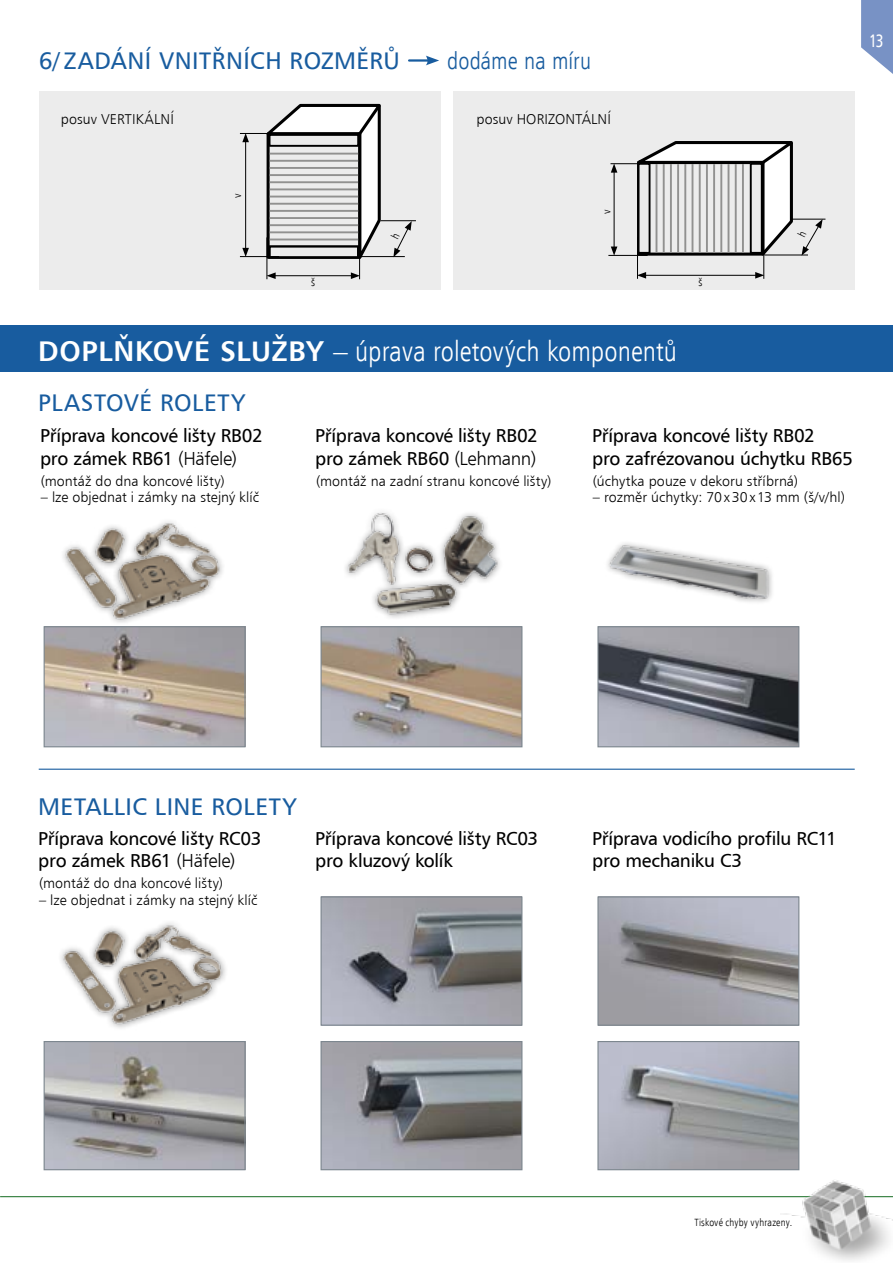
<style>
.page{position:relative;width:893px;height:1263px;background:#fff}
.page>*{position:absolute;margin:0;border:0;box-sizing:border-box;transform-origin:0 0}
.t1{font:28.5px "Humanist 777 AT Light Condensed B";letter-spacing:.005em;color:#fff}
.t2{font:24px "Humanist 777 AT Roman B";letter-spacing:.02em;color:#185c9f}
.t3{font:24px "Humanist 777 AT Light Condensed B";letter-spacing:.005em;color:#185c9f}
.t4{font:18.75px/22.5px "Humanist 777 AT Roman B";letter-spacing:-.015em;color:#000}
.t5{font:18px "Humanist 777 AT Roman Condensed B";color:#fff;scale:.9 1}
.t6{font:14.25px "Humanist 777 AT Light B";letter-spacing:.005em;color:#000}
.t7{font:11.25px "Humanist 777 AT Light Condensed B";color:#000}
.t8{font:10.5px "Humanist 777 AT Light Condensed B";letter-spacing:.015em;color:#000}
.s1{font-family:"Humanist 777 AT Bold B"}
.s2{font-family:"Humanist 777 AT Light B"}
</style>
<div class="page">
<div style="left:0;top:325px;width:893px;height:47px;background:#185c9f"></div>
<hr style="left:39px;top:769px;width:816px;height:1px;background:#185c9f">
<img style="left:46px;top:628px;width:198px;height:117px">
<div style="left:44px;top:626px;width:202px;height:121px;border:1px solid #7d878f"></div>
<img style="left:63px;top:521px;width:160px;height:101px">
<img style="left:322px;top:628px;width:198px;height:117px">
<div style="left:320px;top:626px;width:202px;height:121px;border:1px solid #7d878f"></div>
<img style="left:599px;top:628px;width:198px;height:117px">
<div style="left:597px;top:626px;width:202px;height:121px;border:1px solid #7d878f"></div>
<img style="left:343px;top:512px;width:157px;height:119px">
<img style="left:607px;top:543px;width:165px;height:59px">
<img style="left:322px;top:898px;width:198px;height:126px">
<div style="left:320px;top:896px;width:202px;height:130px;border:1px solid #7d878f"></div>
<img style="left:599px;top:898px;width:198px;height:126px">
<div style="left:597px;top:896px;width:202px;height:130px;border:1px solid #7d878f"></div>
<img style="left:322px;top:1043px;width:198px;height:125px">
<div style="left:320px;top:1041px;width:202px;height:129px;border:1px solid #7d878f"></div>
<img style="left:599px;top:1043px;width:198px;height:125px">
<div style="left:597px;top:1041px;width:202px;height:129px;border:1px solid #7d878f"></div>
<img style="left:46px;top:1043px;width:198px;height:125px">
<div style="left:44px;top:1041px;width:202px;height:129px;border:1px solid #7d878f"></div>
<img style="left:60px;top:922px;width:166px;height:105px">
<hr style="left:409px;top:59px;width:21px;height:3px;background:#185c9f">
<svg style="left:426px;top:56px;width:13px;height:9px"></svg>
<div style="left:39px;top:91px;width:402px;height:199px;background:#ececec"></div>
<div style="left:453px;top:91px;width:402px;height:199px;background:#ececec"></div>
<hr style="left:381px;top:220px;width:35px;height:1px;background:#000">
<svg style="left:260px;top:103px;width:125px;height:176px"></svg>
<hr style="left:245px;top:140px;width:1px;height:110px;background:#000">
<svg style="left:242px;top:248px;width:7px;height:8px"></svg>
<svg style="left:242px;top:134px;width:7px;height:8px"></svg>
<hr style="left:361px;top:256px;width:44px;height:1px;background:#000">
<hr style="left:240px;top:256px;width:39px;height:1px;background:#000">
<hr style="left:240px;top:133px;width:39px;height:1px;background:#000">
<hr style="left:267px;top:237px;width:1px;height:42px;background:#000">
<hr style="left:359px;top:237px;width:1px;height:42px;background:#000">
<hr style="left:790px;top:219px;width:35px;height:1px;background:#000">
<hr style="left:644px;top:275px;width:114px;height:1px;background:#000">
<svg style="left:638px;top:272px;width:8px;height:7px"></svg>
<svg style="left:755px;top:272px;width:8px;height:7px"></svg>
<hr style="left:614px;top:170px;width:1px;height:79px;background:#000">
<svg style="left:611px;top:247px;width:6px;height:8px"></svg>
<svg style="left:611px;top:164px;width:6px;height:9px"></svg>
<hr style="left:608px;top:255px;width:40px;height:1px;background:#000">
<hr style="left:610px;top:163px;width:40px;height:1px;background:#000">
<hr style="left:637px;top:237px;width:1px;height:42px;background:#000">
<hr style="left:763px;top:237px;width:1px;height:42px;background:#000">
<svg style="left:861px;top:0;width:32px;height:74px"></svg>
<hr style="left:0;top:1196px;width:893px;height:1px;background:#2f7c3a">
<img style="left:781px;top:1180px;width:112px;height:81px">
<svg style="left:391px;top:221px;width:21px;height:36px"></svg>
<svg style="left:626px;top:141px;width:197px;height:121px"></svg>
<p class="t2" style="left:39px;top:46px;width:363px">6/ ZADÁNÍ VNITŘNÍCH ROZMĚRŮ</p>
<p class="t3" style="left:447px;top:46px;width:146px">dodáme na míru</p>
<p class="t6" style="left:61px;top:111px;width:114px">posuv VERTIKÁLNÍ</p>
<p class="t6" style="left:477px;top:111px;width:136px">posuv HORIZONTÁLNÍ</p>
<p class="t5" style="left:869px;top:29px;width:18px">13</p>
<p class="t7" style="left:230px;top:198px;width:6px;rotate:-90deg">v</p>
<p class="t7" style="left:600px;top:214px;width:6px;rotate:-90deg">v</p>
<p class="t7" style="left:311px;top:275px;width:5px">š</p>
<h1 class="t1" style="left:38px;top:334px;width:640px"><span class="s1">DOPLŇKOVÉ SLUŽBY</span> – úprava roletových komponentů</h1>
<p class="t2" style="left:38px;top:387px;width:208px">PLASTOVÉ ROLETY</p>
<p class="t7" style="left:698px;top:275px;width:5px">š</p>
<p class="t4" style="left:40px;top:424px;width:224px">Příprava koncové lišty RB02 pro zámek RB61 <span class="s2">(Häfele)</span></p>
<p class="t6" style="left:41px;top:472px;width:185px">(montáž do dna koncové lišty)</p>
<p class="t6" style="left:41px;top:488px;width:220px">– lze objednat i zámky na stejný klíč</p>
<p class="t4" style="left:315px;top:424px;width:224px">Příprava koncové lišty RB02 pro zámek RB60 <span class="s2">(Lehmann)</span></p>
<p class="t6" style="left:316px;top:472px;width:237px">(montáž na zadní stranu koncové lišty)</p>
<p class="t4" style="left:592px;top:424px;width:262px">Příprava koncové lišty RB02<br>pro zafrézovanou úchytku RB65</p>
<p class="t6" style="left:593px;top:472px;width:207px">(úchytka pouze v dekoru stříbrná)</p>
<p class="t6" style="left:593px;top:488px;width:254px">– rozměr úchytky: 70x30x13 mm (š/v/hl)</p>
<p class="t2" style="left:38px;top:791px;width:260px">METALLIC LINE ROLETY</p>
<p class="t4" style="left:38px;top:827px;width:225px">Příprava koncové lišty RC03 pro zámek RB61 <span class="s2">(Häfele)</span></p>
<p class="t6" style="left:39px;top:874px;width:185px">(montáž do dna koncové lišty)</p>
<p class="t6" style="left:39px;top:891px;width:220px">– lze objednat i zámky na stejný klíč</p>
<p class="t4" style="left:315px;top:827px;width:225px">Příprava koncové lišty RC03 pro kluzový kolík</p>
<p class="t4" style="left:592px;top:827px;width:246px">Příprava vodicího profilu RC11 pro mechaniku C3</p>
<p class="t8" style="left:694px;top:1215px;width:99px">Tiskové chyby vyhrazeny.</p>
</div>
